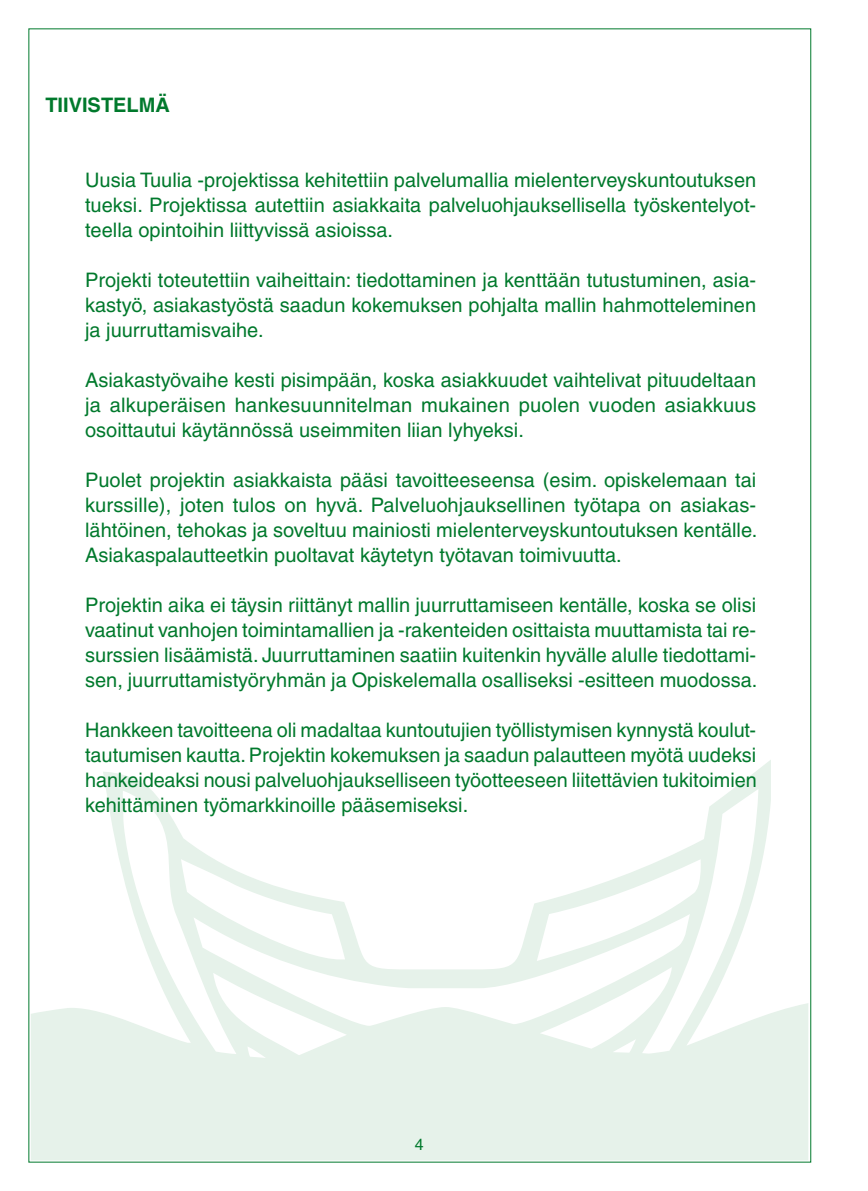
<style>
.page{position:relative;width:868px;height:1191px;background:#fff}
.page>*{position:absolute;margin:0;border:0;box-sizing:border-box;transform-origin:0 0}
.t1{font:20px/25px "Helvetica";color:#00792c;text-align:justify}
.t2{font:700 20px "Helvetica";color:#00792c}
.t3{font:16px "Helvetica";color:#00792c}
</style>
<div class="page">
<svg style="left:31px;top:760px;width:777px;height:400px;fill:#e6f2ea"></svg>
<svg style="left:347px;top:914px;width:189px;height:111px"></svg>
<svg style="left:536px;top:789px;width:222px;height:264px"></svg>
<svg style="left:122px;top:790px;width:225px;height:268px"></svg>
<p class="t2" style="left:45px;top:93px;width:126px">TIIVISTELMÄ</p>
<p class="t1" style="left:85px;top:167px;width:672px">Uusia Tuulia -projektissa kehitettiin palvelumallia mielenterveyskuntoutuksen tueksi. Projektissa autettiin asiakkaita palveluohjauksellisella työskentelyot&shy;teella opintoihin liittyvissä asioissa.</p>
<p class="t1" style="left:85px;top:267px;width:672px">Projekti toteutettiin vaiheittain: tiedottaminen ja kenttään tutustuminen, asia&shy;kastyö, asiakastyöstä saadun kokemuksen pohjalta mallin hahmotteleminen ja juurruttamisvaihe.</p>
<p class="t1" style="left:85px;top:367px;width:672px">Asiakastyövaihe kesti pisimpään, koska asiakkuudet vaihtelivat pituudeltaan ja alkuperäisen hankesuunnitelman mukainen puolen vuoden asiakkuus osoittautui käytännössä useimmiten liian lyhyeksi.</p>
<p class="t1" style="left:85px;top:467px;width:673px">Puolet projektin asiakkaista pääsi tavoitteeseensa (esim. opiskelemaan tai kurssille), joten tulos on hyvä. Palveluohjauksellinen työtapa on asiakas&shy;lähtöinen, tehokas ja soveltuu mainiosti mielenterveyskuntoutuksen kentälle.<br>Asiakaspalautteetkin puoltavat käytetyn työtavan toimivuutta.</p>
<p class="t1" style="left:85px;top:592px;width:673px">Projektin aika ei täysin riittänyt mallin juurruttamiseen kentälle, koska se olisi vaatinut vanhojen toimintamallien ja -rakenteiden osittaista muuttamista tai re&shy;surssien lisäämistä. Juurruttaminen saatiin kuitenkin hyvälle alulle tiedottami&shy;sen, juurruttamistyöryhmän ja Opiskelemalla osalliseksi -esitteen muodossa.</p>
<p class="t1" style="left:85px;top:717px;width:673px">Hankkeen tavoitteena oli madaltaa kuntoutujien työllistymisen kynnystä koulut&shy;tautumisen kautta. Projektin kokemuksen ja saadun palautteen myötä uudeksi hankeideaksi nousi palveluohjaukselliseen työotteeseen liitettävien tukitoimien kehittäminen työmarkkinoille pääsemiseksi.</p>
<p class="t3" style="left:415px;top:1134px;width:10px">4</p>
</div>
